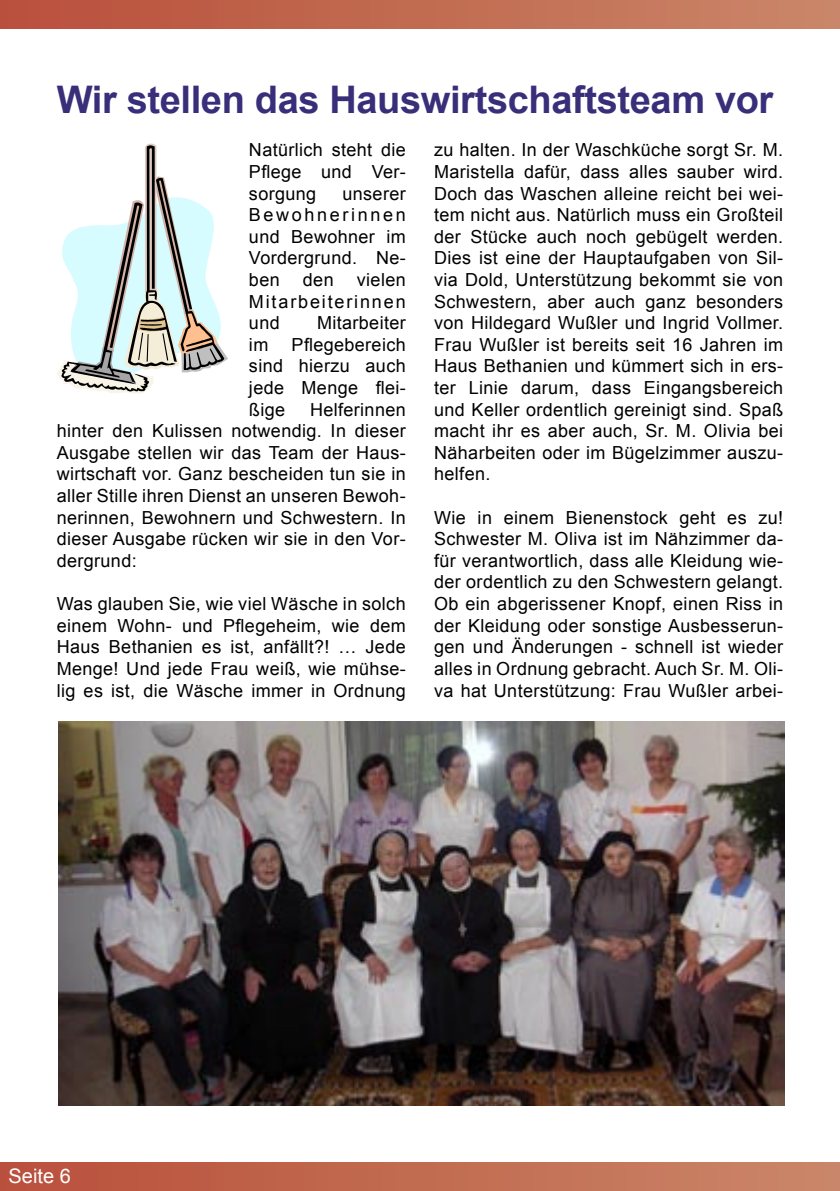
<style>
.page{position:relative;width:840px;height:1191px;background:#fff}
.page>*{position:absolute;margin:0;border:0;box-sizing:border-box;transform-origin:0 0}
.Überschrift{font:700 38px "Arial";letter-spacing:-.01em;color:#392e7a}
.t1{font:20px "Arial";color:#fff}
.Text{font:18px/21.6px "Arial";letter-spacing:.02em;color:#000;text-align:justify}
</style>
<div class="page">
<div style="left:0;top:1162px;width:839px;height:28px;background:linear-gradient(to right,#b9503b,#ca8768)"></div>
<div style="left:0;top:0;width:839px;height:29px;background:linear-gradient(to right,#b9503b,#ca8768)"></div>
<svg style="left:839px;top:1162px;width:1px;height:28px"></svg>
<svg style="left:839px;top:0;width:1px;height:29px"></svg>
<img style="left:58px;top:721px;width:726px;height:385px">
<svg style="left:57px;top:144px;width:171px;height:249px"></svg>
<p class="Überschrift" style="left:57px;top:74px;width:717px">Wir stellen das Hauswirtschaftsteam vor</p>
<p class="Text" style="left:249px;top:139px;width:158px">Natürlich steht die Pflege und Ver&shy;sorgung</p>
<p class="Text" style="left:249px;top:183px;width:158px;text-indent:93px">unserer Bewohnerinnen und Bewohner im Vordergrund. Ne&shy;ben</p>
<p class="Text" style="left:249px;top:269px;width:158px;text-indent:108px">vielen Mitarbeiterinnen und</p>
<p class="Text" style="left:303px;top:269px;width:32px">den</p>
<p class="Text" style="left:317px;top:312px;width:90px">Mitarbeiter</p>
<p class="Text" style="left:249px;top:334px;width:158px;text-indent:43px">Pflegebereich sind hierzu auch jede Menge flei&shy;ßige</p>
<p class="Text" style="left:249px;top:334px;width:21px">im</p>
<p class="Text" style="left:57px;top:399px;width:350px;text-indent:253px">Helferinnen hinter den Kulissen notwendig. In dieser Ausgabe stellen wir das Team der Haus&shy;wirtschaft vor. Ganz bescheiden tun sie in aller Stille ihren Dienst an unseren Bewoh&shy;nerinnen, Bewohnern und Schwestern. In dieser Ausgabe rücken wir sie in den Vor&shy;dergrund:</p>
<p class="Text" style="left:57px;top:593px;width:350px">Was glauben Sie, wie viel Wäsche in solch einem Wohn- und Pflegeheim, wie dem Haus Bethanien es ist, anfällt?! … Jede Menge! Und jede Frau weiß, wie mühse&shy;lig es ist, die Wäsche immer in Ordnung</p>
<p class="Text" style="left:434px;top:139px;width:350px">zu halten. In der Waschküche sorgt Sr. M.<br>Maristella dafür, dass alles sauber wird.<br>Doch das Waschen alleine reicht bei wei&shy;tem nicht aus. Natürlich muss ein Großteil der Stücke auch noch gebügelt werden.<br>Dies ist eine der Hauptaufgaben von Sil&shy;via Dold, Unterstützung bekommt sie von Schwestern, aber auch ganz besonders von Hildegard Wußler und Ingrid Vollmer.<br>Frau Wußler ist bereits seit 16 Jahren im Haus Bethanien und kümmert sich in ers&shy;ter Linie darum, dass Eingangsbereich und Keller ordentlich gereinigt sind. Spaß macht ihr es aber auch, Sr. M. Olivia bei Näharbeiten oder im Bügelzimmer auszu&shy;helfen.</p>
<p class="Text" style="left:434px;top:507px;width:350px">Wie in einem Bienenstock geht es zu!<br>Schwester M. Oliva ist im Nähzimmer da&shy;für verantwortlich, dass alle Kleidung wie&shy;der ordentlich zu den Schwestern gelangt.<br>Ob ein abgerissener Knopf, einen Riss in der Kleidung oder sonstige Ausbesserun&shy;gen und Änderungen - schnell ist wieder alles in Ordnung gebracht. Auch Sr. M. Oli&shy;va hat Unterstützung: Frau Wußler arbei-</p>
<p class="t1" style="left:9px;top:1162px;width:64px">Seite 6</p>
</div>
